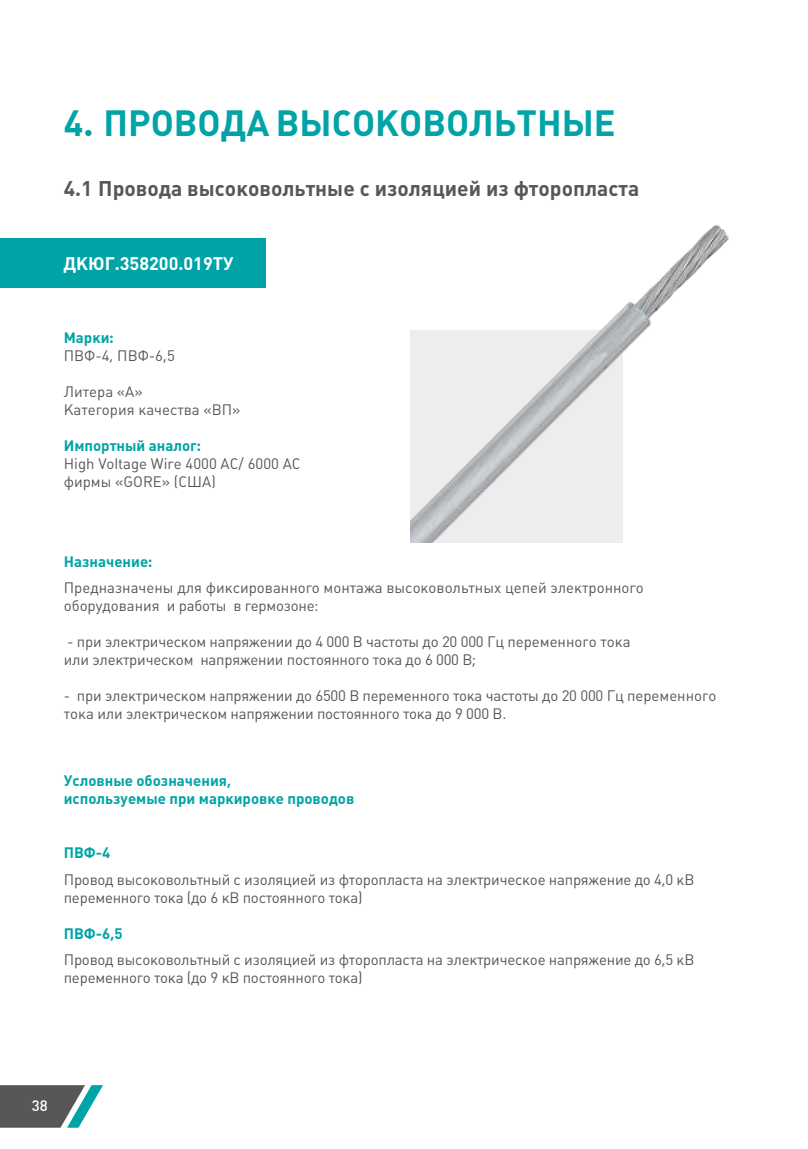
<style>
.page{position:relative;width:808px;height:1149px;background:#fff}
.page>*{position:absolute;margin:0;border:0;box-sizing:border-box;transform-origin:0 0}
.t1{font:700 36px "Plumb";color:#00a3a6}
.t2{font:700 21px "Plumb";color:#575756}
.t3{font:700 18px "Plumb";color:#fff}
.t4{font:15px/18px "Plumb";letter-spacing:-.015em;color:#575756}
.t5{font:700 15px/18px "Plumb";color:#00a3a6}
.t6{font:500 15px "Plumb";color:#fff}
</style>
<div class="page">
<svg style="left:0;top:1085px;width:103px;height:42px"></svg>
<div style="left:0;top:238px;width:265px;height:49px;background:#00a3a6"></div>
<img style="left:410px;top:224px;width:319px;height:318px">
<h1 class="t1" style="left:64px;top:103px;width:553px">4. ПРОВОДА ВЫСОКОВОЛЬТНЫЕ</h1>
<h2 class="t2" style="left:64px;top:176px;width:577px">4.1 Провода высоковольтные с изоляцией из фторопласта</h2>
<p class="t3" style="left:63px;top:253px;width:172px">ДКЮГ.358200.019ТУ</p>
<p class="t5" style="left:64px;top:328px;width:51px">Марки:</p>
<p class="t4" style="left:64px;top:346px;width:113px">ПВФ-4, ПВФ-6,5</p>
<p class="t4" style="left:64px;top:382px;width:178px">Литера «А»<br>Категория качества «ВП»</p>
<p class="t5" style="left:64px;top:436px;width:139px">Импортный аналог:</p>
<p class="t4" style="left:64px;top:454px;width:238px">High Voltage Wire 4000 AC/ 6000 AC фирмы «GORE» (США)</p>
<p class="t5" style="left:64px;top:552px;width:90px">Назначение:</p>
<p class="t4" style="left:64px;top:578px;width:581px">Предназначены для фиксированного монтажа высоковольтных цепей электронного оборудования и работы в гермозоне:</p>
<p class="t4" style="left:64px;top:632px;width:568px">- при электрическом напряжении до 4 000 В частоты до 20 000 Гц переменного тока или электрическом напряжении постоянного тока до 6 000 В;</p>
<p class="t4" style="left:64px;top:686px;width:654px">- при электрическом напряжении до 6500 В переменного тока частоты до 20 000 Гц переменного тока или электрическом напряжении постоянного тока до 9 000 В.</p>
<p class="t5" style="left:64px;top:771px;width:292px">Условные обозначения,<br>используемые при маркировке проводов</p>
<p class="t5" style="left:64px;top:843px;width:48px">ПВФ-4</p>
<p class="t4" style="left:64px;top:870px;width:632px">Провод высоковольтный с изоляцией из фторопласта на электрическое напряжение до 4,0 кВ переменного тока (до 6 кВ постоянного тока)</p>
<p class="t5" style="left:64px;top:924px;width:60px">ПВФ-6,5</p>
<p class="t4" style="left:64px;top:950px;width:632px">Провод высоковольтный с изоляцией из фторопласта на электрическое напряжение до 6,5 кВ переменного тока (до 9 кВ постоянного тока)</p>
<p class="t6" style="left:32px;top:1096px;width:17px">38</p>
</div>
